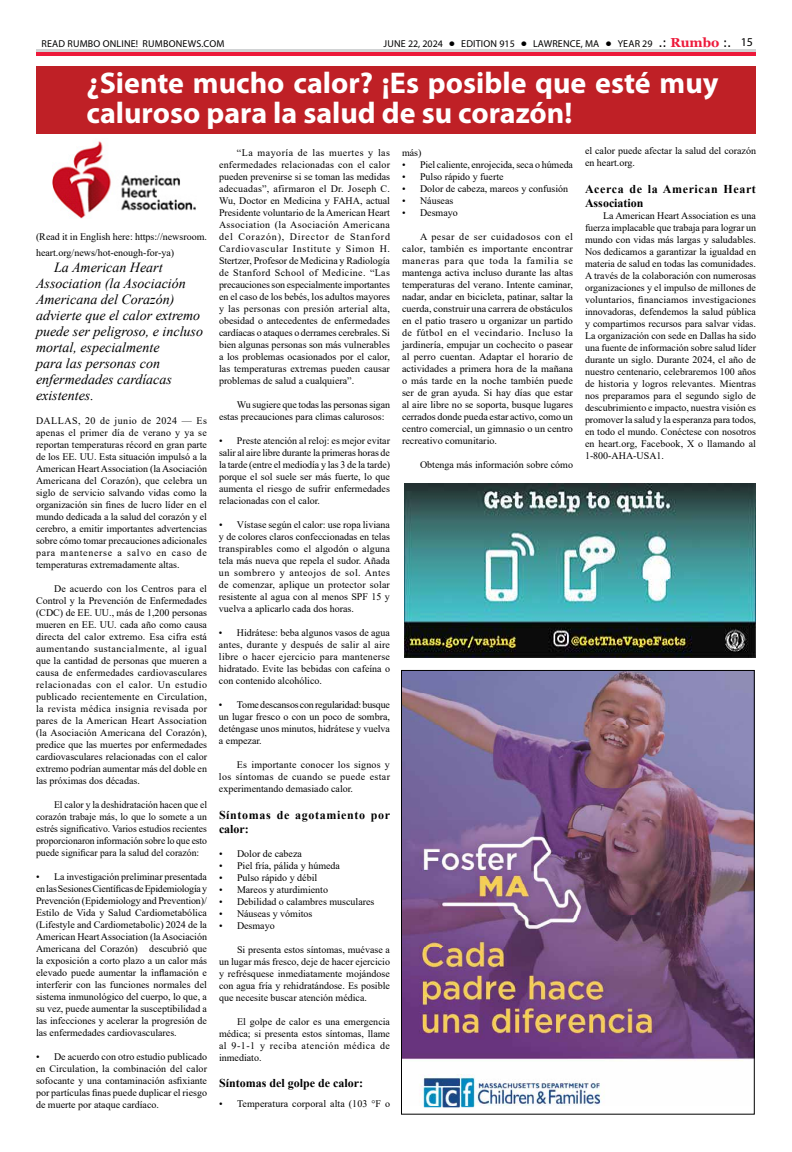
<style>
.page{position:relative;width:792px;height:1152px;background:#fff}
.page>*{position:absolute;margin:0;border:0;box-sizing:border-box;transform-origin:0 0}
.t1{font:700 30px/30px "Myriad Pro";color:#fff}
.t2{font:italic 14px/16px "Times New Roman";color:#000}
.t3{font:700 12px/14.4px "Times New Roman";letter-spacing:.05em;color:#000}
.t4{font:700 12px "Times New Roman";color:#000}
.t5{font:10px/12px "Times New Roman";color:#000;text-align:justify}
.t6{font:10px "Myriad Pro";letter-spacing:.02em;color:#000}
.s1{font-family:"Tahoma";font-weight:700;color:#fff}
.s2{font-family:"Tahoma";font-size:12px}
.s3{font-family:"Georgia";font-weight:700;font-size:13px;color:#ed1a3b}
.s4{font-size:12px}
</style>
<div class="page">
<hr style="left:36px;top:52px;width:720px;height:4px;background:#ed1a3b">
<hr style="left:36px;top:49px;width:720px;height:3px;background:#d1d3d4">
<div style="left:36px;top:66px;width:720px;height:68px;background:#bf2026"></div>
<img style="left:52px;top:141px;width:144px;height:78px">
<img style="left:403px;top:672px;width:350px;height:436px">
<div style="left:401px;top:670px;width:354px;height:445px;border:1px solid #000"></div>
<img style="left:404px;top:484px;width:352px;height:174px">
<p class="t6" style="left:41px;top:37px;width:185px">READ RUMBO ONLINE! RUMBONEWS.COM</p>
<p class="t6" style="left:384px;top:37px;width:371px">JUNE 22, 2024 <span class="s1">•</span> EDITION 915 <span class="s1">•</span> LAWRENCE, MA <span class="s1">•</span> YEAR 29 <span class="s2">.:</span> <span class="s3">Rumbo</span> <span class="s2">:.</span> <span class="s4">15</span></p>
<h1 class="t1" style="left:86px;top:67px;width:634px">¿Siente mucho calor? ¡Es posible que esté muy caluroso para la salud de su corazón!</h1>
<p class="t5" style="left:585px;top:145px;width:173px">el calor puede afectar la salud del corazón en heart.org.</p>
<p class="t3" style="left:585px;top:181px;width:172px">Acerca de la American Heart<br>Association</p>
<p class="t5" style="left:585px;top:210px;width:173px;text-indent:18px">La American Heart Association es una fuerza implacable que trabaja para lograr un mundo con vidas más largas y saludables.<br>Nos dedicamos a garantizar la igualdad en materia de salud en todas las comunidades.<br>A través de la colaboración con numerosas organizaciones y el impulso de millones de voluntarios, financiamos investigaciones innovadoras, defendemos la salud pública y compartimos recursos para salvar vidas.<br>La organización con sede en Dallas ha sido una fuente de información sobre salud líder durante un siglo. Durante 2024, el año de nuestro centenario, celebraremos 100 años de historia y logros relevantes. Mientras nos preparamos para el segundo siglo de descubrimiento e impacto, nuestra visión es promover la salud y la esperanza para todos, en todo el mundo. Conéctese con nosotros en heart.org, Facebook, X o llamando al 1-800-AHA-USA1.</p>
<p class="t5" style="left:219px;top:147px;width:173px;text-indent:18px">“La mayoría de las muertes y las enfermedades relacionadas con el calor pueden prevenirse si se toman las medidas adecuadas”, afirmaron el Dr. Joseph C.<br>Wu, Doctor en Medicina y FAHA, actual Presidente voluntario de la American Heart Association (la Asociación Americana del Corazón), Director de Stanford Cardiovascular Institute y Simon H.<br>Stertzer, Profesor de Medicina y Radiología de Stanford School of Medicine. “Las precauciones son especialmente importantes en el caso de los bebés, los adultos mayores y las personas con presión arterial alta, obesidad o antecedentes de enfermedades cardíacas o ataques o derrames cerebrales. Si bien algunas personas son más vulnerables a los problemas ocasionados por el calor, las temperaturas extremas pueden causar problemas de salud a cualquiera”.</p>
<p class="t5" style="left:219px;top:399px;width:173px;text-indent:18px">Wu sugiere que todas las personas sigan estas precauciones para climas calurosos:</p>
<p class="t5" style="left:219px;top:435px;width:173px">• Preste atención al reloj: es mejor evitar salir al aire libre durante la primeras horas de la tarde (entre el mediodía y las 3 de la tarde) porque el sol suele ser más fuerte, lo que aumenta el riesgo de sufrir enfermedades relacionadas con el calor.</p>
<p class="t5" style="left:219px;top:519px;width:173px">• Vístase según el calor: use ropa liviana y de colores claros confeccionadas en telas transpirables como el algodón o alguna tela más nueva que repela el sudor. Añada un sombrero y anteojos de sol. Antes de comenzar, aplique un protector solar resistente al agua con al menos SPF 15 y vuelva a aplicarlo cada dos horas.</p>
<p class="t5" style="left:219px;top:627px;width:173px">• Hidrátese: beba algunos vasos de agua antes, durante y después de salir al aire libre o hacer ejercicio para mantenerse hidratado. Evite las bebidas con cafeína o con contenido alcohólico.</p>
<p class="t5" style="left:219px;top:699px;width:173px">• Tome descansos con regularidad:busque un lugar fresco o con un poco de sombra, deténgase unos minutos, hidrátese y vuelva a empezar.</p>
<p class="t5" style="left:219px;top:759px;width:173px;text-indent:18px">Es importante conocer los signos y los síntomas de cuando se puede estar experimentando demasiado calor.</p>
<p class="t3" style="left:219px;top:807px;width:173px">Síntomas de agotamiento por calor:</p>
<p class="t5" style="left:219px;top:847px;width:84px">• Dolor de cabeza</p>
<p class="t5" style="left:219px;top:859px;width:123px">• Piel fría, pálida y húmeda</p>
<p class="t5" style="left:219px;top:871px;width:100px">• Pulso rápido y débil</p>
<p class="t5" style="left:219px;top:883px;width:111px">• Mareos y aturdimiento</p>
<p class="t5" style="left:219px;top:895px;width:157px">• Debilidad o calambres musculares</p>
<p class="t5" style="left:219px;top:907px;width:95px">• Náuseas y vómitos</p>
<p class="t5" style="left:219px;top:919px;width:57px">• Desmayo</p>
<p class="t5" style="left:219px;top:943px;width:173px;text-indent:18px">Si presenta estos síntomas, muévase a un lugar más fresco, deje de hacer ejercicio y refrésquese inmediatamente mojándose con agua fría y rehidratándose. Es posible que necesite buscar atención médica.</p>
<p class="t5" style="left:219px;top:1015px;width:173px;text-indent:18px">El golpe de calor es una emergencia médica; si presenta estos síntomas, llame al 9-1-1 y reciba atención médica de inmediato.</p>
<p class="t4" style="left:219px;top:1075px;width:145px">Síntomas del golpe de calor:</p>
<p class="t5" style="left:219px;top:1098px;width:173px">• Temperatura corporal alta (103 °F o</p>
<p class="t5" style="left:402px;top:147px;width:21px">más)</p>
<p class="t5" style="left:402px;top:159px;width:173px">• Piel caliente, enrojecida, seca o húmeda</p>
<p class="t5" style="left:402px;top:171px;width:103px">• Pulso rápido y fuerte</p>
<p class="t5" style="left:402px;top:183px;width:168px">• Dolor de cabeza, mareos y confusión</p>
<p class="t5" style="left:402px;top:195px;width:53px">• Náuseas</p>
<p class="t5" style="left:402px;top:207px;width:57px">• Desmayo</p>
<p class="t5" style="left:402px;top:231px;width:173px;text-indent:18px">A pesar de ser cuidadosos con el calor, también es importante encontrar maneras para que toda la familia se mantenga activa incluso durante las altas temperaturas del verano. Intente caminar, nadar, andar en bicicleta, patinar, saltar la cuerda, construir una carrera de obstáculos en el patio trasero u organizar un partido de fútbol en el vecindario. Incluso la jardinería, empujar un cochecito o pasear al perro cuentan. Adaptar el horario de actividades a primera hora de la mañana o más tarde en la noche también puede ser de gran ayuda. Si hay días que estar al aire libre no se soporta, busque lugares cerrados donde pueda estar activo, como un centro comercial, un gimnasio o un centro recreativo comunitario.</p>
<p class="t5" style="left:420px;top:459px;width:155px">Obtenga más información sobre cómo</p>
<p class="t5" style="left:36px;top:229px;width:173px;line-height:16px">(Read it in English here: https://newsroom. heart.org/news/hot-enough-for-ya)</p>
<h2 class="t2" style="left:36px;top:259px;width:169px;text-indent:18px">La American Heart<br>Association (la Asociación<br>Americana del Corazón) advierte que el calor extremo puede ser peligroso, e incluso mortal, especialmente<br>para las personas con enfermedades cardíacas existentes.</h2>
<p class="t5" style="left:36px;top:415px;width:173px">DALLAS, 20 de junio de 2024 — Es apenas el primer día de verano y ya se reportan temperaturas récord en gran parte de los EE. UU. Esta situación impulsó a la American Heart Association (la Asociación Americana del Corazón), que celebra un siglo de servicio salvando vidas como la organización sin fines de lucro líder en el mundo dedicada a la salud del corazón y el cerebro, a emitir importantes advertencias sobre cómo tomar precauciones adicionales para mantenerse a salvo en caso de temperaturas extremadamente altas.</p>
<p class="t5" style="left:36px;top:583px;width:173px;text-indent:18px">De acuerdo con los Centros para el Control y la Prevención de Enfermedades (CDC) de EE. UU., más de 1,200 personas mueren en EE. UU. cada año como causa directa del calor extremo. Esa cifra está aumentando sustancialmente, al igual que la cantidad de personas que mueren a causa de enfermedades cardiovasculares relacionadas con el calor. Un estudio publicado recientemente en Circulation, la revista médica insignia revisada por pares de la American Heart Association (la Asociación Americana del Corazón), predice que las muertes por enfermedades cardiovasculares relacionadas con el calor extremo podrían aumentar más del doble en las próximas dos décadas.</p>
<p class="t5" style="left:36px;top:799px;width:173px;text-indent:18px">El calor y la deshidratación hacen que el corazón trabaje más, lo que lo somete a un estrés significativo. Varios estudios recientes proporcionaron información sobre lo que esto puede significar para la salud del corazón:</p>
<p class="t5" style="left:36px;top:871px;width:173px">• La investigación preliminar presentada en las Sesiones Científicas de Epidemiología y Prevención (Epidemiology and Prevention)/ Estilo de Vida y Salud Cardiometabólica (Lifestyle and Cardiometabolic) 2024 de la American Heart Association (la Asociación Americana del Corazón) descubrió que la exposición a corto plazo a un calor más elevado puede aumentar la inflamación e interferir con las funciones normales del sistema inmunológico del cuerpo, lo que, a su vez, puede aumentar la susceptibilidad a las infecciones y acelerar la progresión de las enfermedades cardiovasculares.</p>
<p class="t5" style="left:36px;top:1051px;width:173px">• De acuerdo con otro estudio publicado en Circulation, la combinación del calor sofocante y una contaminación asfixiante por partículas finas puede duplicar el riesgo de muerte por ataque cardíaco.</p>
</div>
